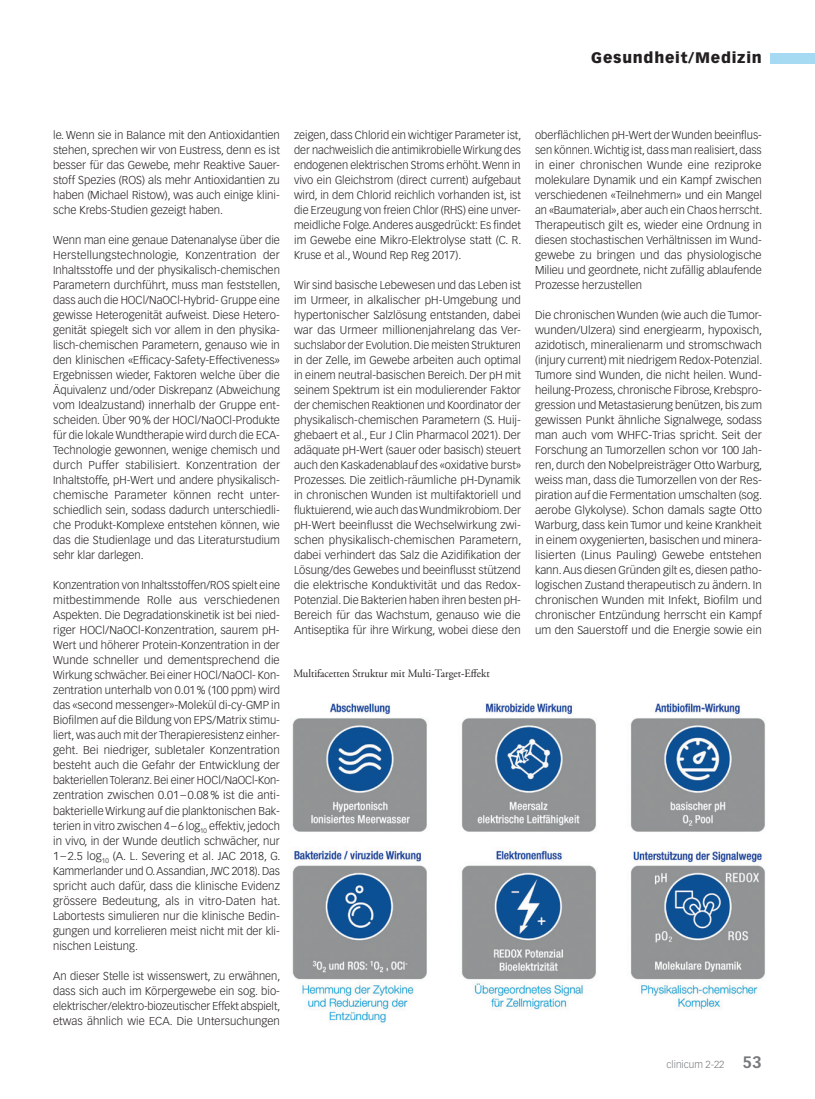
<style>
.page{position:relative;width:815px;height:1099px;background:#fff}
.page>*{position:absolute;margin:0;border:0;box-sizing:border-box;transform-origin:0 0}
.t1{font:900 15px "Vectora LT Std";letter-spacing:.05em;color:#231f20}
.Lauftext{font:300 11.25px/15px "Vectora LT Std";color:#231f20;text-align:justify}
.wwv{font:11.25px "Adobe Garamond Pro";color:#231f20;scale:.96 1}
.t2{font:300 10px "Vectora LT Std";color:#76787b}
.s1{font-weight:700;font-size:16.25px}
</style>
<div class="page">
<div style="left:770px;top:53px;width:45px;height:10px;background:#a5daf2"></div>
<img style="left:292px;top:703px;width:473px;height:320px">
<h1 class="t1" style="left:591px;top:49px;width:172px">Gesundheit/Medizin</h1>
<p class="Lauftext" style="left:53px;top:128px;width:228px">le. Wenn sie in Balance mit den Antioxidantien stehen, sprechen wir von Eustress, denn es ist besser für das Gewebe, mehr Reaktive Sauer&shy;stoff Spezies (ROS) als mehr Antioxidantien zu haben (Michael Ristow), was auch einige klini&shy;sche Krebs-Studien gezeigt haben.</p>
<p class="Lauftext" style="left:53px;top:233px;width:229px">Wenn man eine genaue Datenanalyse über die Herstellungstechnologie, Konzentration der Inhaltsstoffe und der physikalisch-chemischen Parametern durchführt, muss man feststellen, dass auch die HOCl/NaOCl-Hybrid- Gruppe eine gewisse Heterogenität aufweist. Diese Hetero&shy;genität spiegelt sich vor allem in den physika&shy;lisch-chemischen Parametern, genauso wie in den klinischen «Efficacy-Safety-Effectiveness» Ergebnissen wieder, Faktoren welche über die Äquivalenz und/oder Diskrepanz (Abweichung vom Idealzustand) innerhalb der Gruppe ent&shy;scheiden. Über 90% der HOCl/NaOCl-Produkte für die lokale Wundtherapie wird durch die ECA-Technologie gewonnen, wenige chemisch und durch Puffer stabilisiert. Konzentration der Inhaltstoffe, pH-Wert und andere physikalisch&shy;chemische Parameter können recht unter&shy;schiedlich sein, sodass dadurch unterschiedli&shy;che Produkt-Komplexe entstehen können, wie das die Studienlage und das Literaturstudium sehr klar darlegen.</p>
<p class="Lauftext" style="left:53px;top:578px;width:229px">Konzentration von Inhaltsstoffen/ROS spielt eine mitbestimmende Rolle aus verschiedenen Aspekten. Die Degradationskinetik ist bei nied&shy;riger HOCl/NaOCl-Konzentration, saurem pH-Wert und höherer Protein-Konzentration in der Wunde schneller und dementsprechend die Wirkung schwächer. Bei einer HOCl/NaOCl- Kon&shy;zentration unterhalb von 0.01% (100 ppm) wird das «second messenger»-Molekül di-cy-GMP in Biofilmen auf die Bildung von EPS/Matrix stimu&shy;liert, was auch mit der Therapieresistenz einher&shy;geht. Bei niedriger, subletaler Konzentration besteht auch die Gefahr der Entwicklung der bakteriellen Toleranz. Bei einer HOCl/NaOCl-Kon&shy;zentration zwischen 0.01 – 0.08% ist die anti&shy;bakterielle Wirkung auf die planktonischen Bak&shy;terien in vitro zwischen 4–6 log<sub>10</sub> effektiv, jedoch in vivo, in der Wunde deutlich schwächer, nur 1 – 2.5 log<sub>10</sub> (A. L. Severing et al. JAC 2018, G.<br>Kammerlander und O. Assandian, JWC 2018). Das spricht auch dafür, dass die klinische Evidenz grössere Bedeutung, als in vitro-Daten hat.<br>Labortests simulieren nur die klinische Bedin&shy;gungen und korrelieren meist nicht mit der kli&shy;nischen Leistung.</p>
<p class="Lauftext" style="left:53px;top:968px;width:229px">An dieser Stelle ist wissenswert, zu erwähnen, dass sich auch im Körpergewebe ein sog. bio&shy;elektrischer/elektro-biozeutischer Effekt abspielt, etwas ähnlich wie ECA. Die Untersuchungen</p>
<p class="Lauftext" style="left:294px;top:128px;width:229px">zeigen, dass Chlorid ein wichtiger Parameter ist, der nachweislich die antimikrobielle Wirkung des endogenen elektrischen Stroms erhöht. Wenn in vivo ein Gleichstrom (direct current) aufgebaut wird, in dem Chlorid reichlich vorhanden ist, ist die Erzeugung von freien Chlor (RHS) eine unver&shy;meidliche Folge. Anderes ausgedrückt: Es findet im Gewebe eine Mikro-Elektrolyse statt (C. R.<br>Kruse et al., Wound Rep Reg 2017).</p>
<p class="Lauftext" style="left:294px;top:278px;width:229px">Wir sind basische Lebewesen und das Leben ist im Urmeer, in alkalischer pH-Umgebung und hypertonischer Salzlösung entstanden, dabei war das Urmeer millionenjahrelang das Ver&shy;suchslabor der Evolution. Die meisten Strukturen in der Zelle, im Gewebe arbeiten auch optimal in einem neutral-basischen Bereich. Der pH mit seinem Spektrum ist ein modulierender Faktor der chemischen Reaktionen und Koordinator der physikalisch-chemischen Parametern (S. Huij&shy;ghebaert et al., Eur J Clin Pharmacol 2021). Der adäquate pH-Wert (sauer oder basisch) steuert auch den Kaskadenablauf des «oxidative burst» Prozesses. Die zeitlich-räumliche pH-Dynamik in chronischen Wunden ist multifaktoriell und fluktuierend, wie auch das Wundmikrobiom. Der pH-Wert beeinflusst die Wechselwirkung zwi&shy;schen physikalisch-chemischen Parametern, dabei verhindert das Salz die Azidifikation der Lösung/des Gewebes und beeinflusst stützend die elektrische Konduktivität und das Redox-Potenzial. Die Bakterien haben ihren besten pH-Bereich für das Wachstum, genauso wie die Antiseptika für ihre Wirkung, wobei diese den</p>
<p class="wwv" style="left:293px;top:666px;width:206px">Multifacetten Struktur mit Multi-Target-Effekt</p>
<p class="Lauftext" style="left:535px;top:128px;width:229px">oberflächlichen pH-Wert der Wunden beeinflus&shy;sen können. Wichtig ist, dass man realisiert, dass in einer chronischen Wunde eine reziproke molekulare Dynamik und ein Kampf zwischen verschiedenen «Teilnehmern» und ein Mangel an «Baumaterial», aber auch ein Chaos herrscht.<br>Therapeutisch gilt es, wieder eine Ordnung in diesen stochastischen Verhältnissen im Wund&shy;gewebe zu bringen und das physiologische Milieu und geordnete, nicht zufällig ablaufende Prozesse herzustellen</p>
<p class="Lauftext" style="left:535px;top:308px;width:229px">Die chronischen Wunden (wie auch die Tumor&shy;wunden/Ulzera) sind energiearm, hypoxisch, azidotisch, mineralienarm und stromschwach (injury current) mit niedrigem Redox-Potenzial.<br>Tumore sind Wunden, die nicht heilen. Wund&shy;heilung-Prozess, chronische Fibrose, Krebspro&shy;gression und Metastasierung benützen, bis zum gewissen Punkt ähnliche Signalwege, sodass man auch vom WHFC-Trias spricht. Seit der Forschung an Tumorzellen schon vor 100 Jah&shy;ren, durch den Nobelpreisträger Otto Warburg, weiss man, dass die Tumorzellen von der Res&shy;piration auf die Fermentation umschalten (sog. aerobe Glykolyse). Schon damals sagte Otto Warburg, dass kein Tumor und keine Krankheit in einem oxygenierten, basischen und minera&shy;lisierten (Linus Pauling) Gewebe entstehen kann. Aus diesen Gründen gilt es, diesen patho&shy;logischen Zustand therapeutisch zu ändern. In chronischen Wunden mit Infekt, Biofilm und chronischer Entzündung herrscht ein Kampf um den Sauerstoff und die Energie sowie ein</p>
<p class="t2" style="left:667px;top:1058px;width:97px">clinicum 2-22 <span class="s1">53</span></p>
</div>
